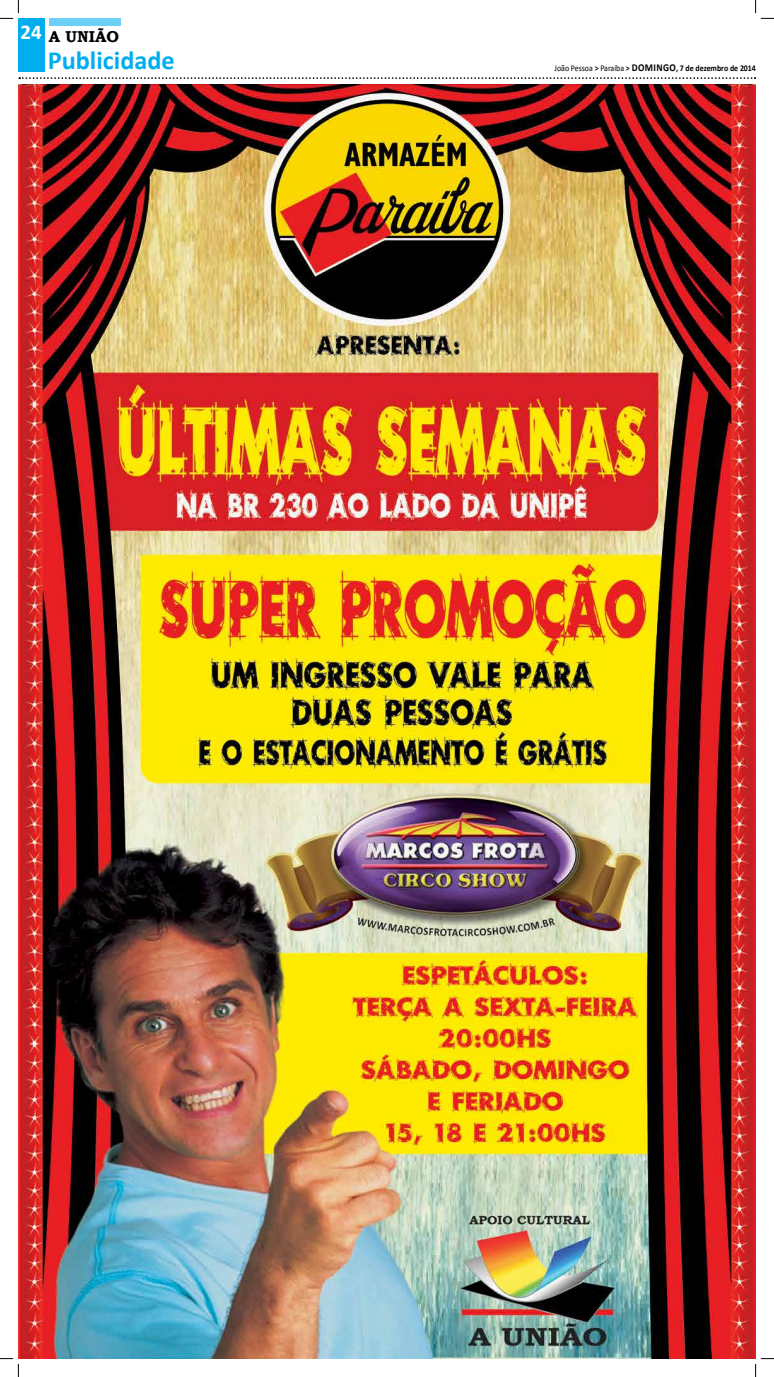
<style>
.page{position:relative;width:774px;height:1377px;background:#fff}
.page>*{position:absolute;margin:0;border:0;box-sizing:border-box;transform-origin:0 0}
.t1{font:700 26.25px "Calibri";color:#00aeef}
.t2{font:700 15.75px "Bookman Old Style";color:#000}
.t3{font:700 8.75px "Calibri";color:#000;scale:.9 1}
.s1{font-weight:400}
.s2{font-size:10.5px}
</style>
<div class="page">
<div style="left:19px;top:19px;width:26px;height:53px;background:#00aeef"></div>
<div style="left:49px;top:18px;width:71px;height:8px;background:#6dcff6"></div>
<svg style="left:19px;top:77px;width:736px;height:2px"></svg>
<img style="left:18px;top:85px;width:737px;height:1273px">
<svg style="left:0;top:0;width:19px;height:19px"></svg>
<svg style="left:0;top:1357px;width:19px;height:19px"></svg>
<svg style="left:755px;top:0;width:18px;height:19px"></svg>
<svg style="left:754px;top:1357px;width:19px;height:19px"></svg>
<h2 class="t2" style="left:20px;top:25px;width:100px"><sup>24</sup> A UNIÃO</h2>
<h1 class="t1" style="left:48px;top:44px;width:128px">Publicidade</h1>
<p class="t3" style="left:554px;top:63px;width:225px"><span class="s1">João Pessoa</span> &gt; <span class="s1">Paraíba</span> &gt; <span class="s2">domingo</span>, 7 de dezembro de 2014</p>
</div>
